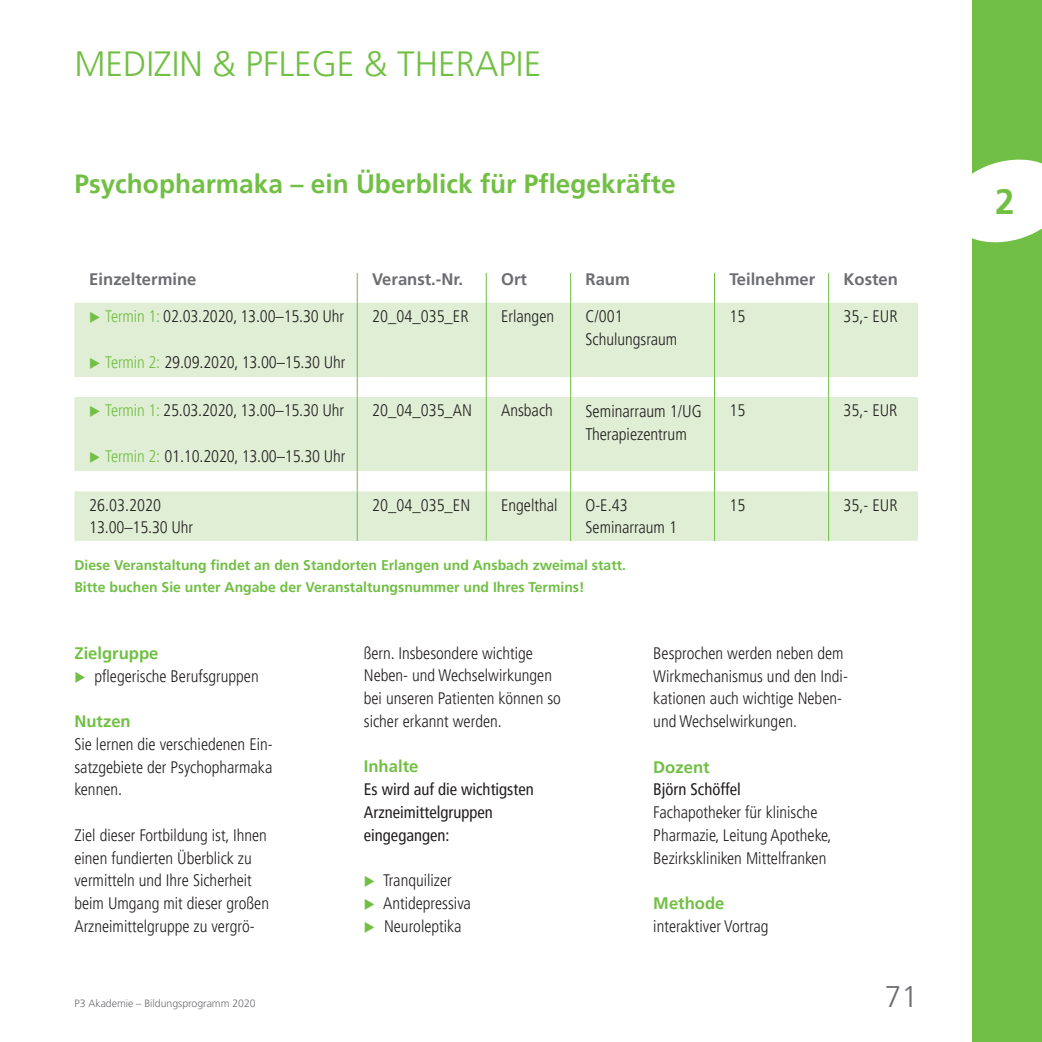
<style>
.page{position:relative;width:1042px;height:1042px;background:#fff}
.page>*{position:absolute;margin:0;border:0;box-sizing:border-box;transform-origin:0 0}
.t1{font:300 35px "Frutiger";color:#71bf44}
.t2{font:700 35px "Frutiger";color:#71bf44}
.t3{font:300 29.75px "Frutiger";color:#6c6d70}
.t4{font:700 26.25px "Frutiger";color:#71bf44}
.t5{font:300 condensed 16.8px/22.9px "Frutiger";color:#231f20}
.t6{font:300 condensed 16.62px/22.8px "Frutiger";color:#231f20}
.t7{font:condensed 16.62px/22.8px "Frutiger";color:#231f20}
.t8{font:700 16.62px "Frutiger";color:#6c6d70}
.t9{font:700 16.62px "Frutiger";color:#71bf44}
.t10{font:700 14px/21px "Frutiger";color:#71bf44}
.t11{font:300 10.5px "Frutiger";color:#6c6d70}
.s1{color:#71bf44}
</style>
<div class="page">
<div style="left:972px;top:0;width:70px;height:1042px;background:#71bf44"></div>
<svg style="left:972px;top:159px;width:70px;height:84px;background:#f1f8ec"></svg>
<div style="left:74px;top:303px;width:844px;height:238px;background:#dfeed4"></div>
<svg style="left:74px;top:377px;width:844px;height:114px;fill:#dfeed4"></svg>
<hr style="left:357px;top:273px;width:1px;height:30px;background:#71bf44">
<hr style="left:486px;top:273px;width:1px;height:30px;background:#71bf44">
<hr style="left:570px;top:273px;width:1px;height:30px;background:#71bf44">
<hr style="left:714px;top:273px;width:1px;height:30px;background:#71bf44">
<hr style="left:828px;top:273px;width:1px;height:30px;background:#71bf44">
<hr style="left:357px;top:303px;width:1px;height:74px;background:#71bf44">
<hr style="left:486px;top:303px;width:1px;height:74px;background:#71bf44">
<hr style="left:570px;top:303px;width:1px;height:74px;background:#71bf44">
<hr style="left:714px;top:303px;width:1px;height:74px;background:#71bf44">
<hr style="left:828px;top:303px;width:1px;height:74px;background:#71bf44">
<svg style="left:357px;top:377px;width:1px;height:20px"></svg>
<svg style="left:486px;top:377px;width:1px;height:20px"></svg>
<svg style="left:570px;top:377px;width:1px;height:20px"></svg>
<svg style="left:714px;top:377px;width:1px;height:20px"></svg>
<svg style="left:828px;top:377px;width:1px;height:20px"></svg>
<hr style="left:357px;top:397px;width:1px;height:74px;background:#71bf44">
<hr style="left:486px;top:397px;width:1px;height:74px;background:#71bf44">
<hr style="left:570px;top:397px;width:1px;height:74px;background:#71bf44">
<hr style="left:714px;top:397px;width:1px;height:74px;background:#71bf44">
<hr style="left:828px;top:397px;width:1px;height:74px;background:#71bf44">
<svg style="left:357px;top:471px;width:1px;height:20px"></svg>
<svg style="left:486px;top:471px;width:1px;height:20px"></svg>
<svg style="left:570px;top:471px;width:1px;height:20px"></svg>
<svg style="left:714px;top:471px;width:1px;height:20px"></svg>
<svg style="left:828px;top:471px;width:1px;height:20px"></svg>
<hr style="left:357px;top:491px;width:1px;height:50px;background:#71bf44">
<hr style="left:486px;top:491px;width:1px;height:50px;background:#71bf44">
<hr style="left:570px;top:491px;width:1px;height:50px;background:#71bf44">
<hr style="left:714px;top:491px;width:1px;height:50px;background:#71bf44">
<hr style="left:828px;top:491px;width:1px;height:50px;background:#71bf44">
<h1 class="t1" style="left:74px;top:44px;width:468px">MEDIZIN &amp; PFLEGE &amp; THERAPIE</h1>
<h3 class="t4" style="left:74px;top:169px;width:603px">Psychopharmaka – ein Überblick für Pflegekräfte</h3>
<p class="t8" style="left:89px;top:270px;width:109px">Einzeltermine</p>
<p class="t8" style="left:372px;top:270px;width:92px">Veranst.-Nr.</p>
<p class="t8" style="left:501px;top:270px;width:27px">Ort</p>
<p class="t8" style="left:585px;top:270px;width:46px">Raum</p>
<p class="t8" style="left:729px;top:270px;width:87px">Teilnehmer</p>
<p class="t8" style="left:843px;top:270px;width:56px">Kosten</p>
<p class="t6" style="left:89px;top:305px;width:256px"><span class="s1">◆ Termin 1:</span> 02.03.2020, 13.00–15.30 Uhr</p>
<p class="t6" style="left:89px;top:351px;width:257px"><span class="s1">◆ Termin 2:</span> 29.09.2020, 13.00–15.30 Uhr</p>
<p class="t6" style="left:372px;top:305px;width:98px">20_04_035_ER</p>
<p class="t6" style="left:501px;top:305px;width:54px">Erlangen</p>
<p class="t6" style="left:585px;top:305px;width:93px">C/001<br>Schulungsraum</p>
<p class="t6" style="left:729px;top:305px;width:17px">15</p>
<p class="t6" style="left:843px;top:305px;width:56px">35,- EUR</p>
<p class="t6" style="left:89px;top:399px;width:256px"><span class="s1">◆ Termin 1:</span> 25.03.2020, 13.00–15.30 Uhr</p>
<p class="t6" style="left:89px;top:445px;width:257px"><span class="s1">◆ Termin 2:</span> 01.10.2020, 13.00–15.30 Uhr</p>
<p class="t6" style="left:372px;top:399px;width:101px">20_04_035_AN</p>
<p class="t6" style="left:501px;top:399px;width:53px">Ansbach</p>
<p class="t5" style="left:585px;top:399px;width:118px">Seminarraum 1/UG<br>Therapiezentrum</p>
<p class="t6" style="left:729px;top:399px;width:17px">15</p>
<p class="t6" style="left:843px;top:399px;width:56px">35,- EUR</p>
<p class="t6" style="left:89px;top:494px;width:105px">26.03.2020<br>13.00–15.30 Uhr</p>
<p class="t6" style="left:372px;top:494px;width:100px">20_04_035_EN</p>
<p class="t6" style="left:501px;top:494px;width:58px">Engelthal</p>
<p class="t6" style="left:585px;top:494px;width:93px">O-E.43<br>Seminarraum 1</p>
<p class="t6" style="left:729px;top:494px;width:17px">15</p>
<p class="t6" style="left:843px;top:494px;width:56px">35,- EUR</p>
<p class="t10" style="left:74px;top:555px;width:553px">Diese Veranstaltung findet an den Standorten Erlangen und Ansbach zweimal statt.<br>Bitte buchen Sie unter Angabe der Veranstaltungsnummer und Ihres Termins!</p>
<p class="t9" style="left:74px;top:643px;width:86px">Zielgruppe</p>
<p class="t6" style="left:74px;top:664px;width:186px"><span class="s1">◆</span> pflegerische Berufsgruppen</p>
<p class="t9" style="left:74px;top:711px;width:58px">Nutzen</p>
<p class="t6" style="left:74px;top:733px;width:200px;text-align:justify">Sie lernen die verschiedenen Ein&shy;satzgebiete der Psychopharmaka kennen.</p>
<p class="t6" style="left:74px;top:824px;width:196px">Ziel dieser Fortbildung ist, Ihnen einen fundierten Überblick zu vermitteln und Ihre Sicherheit beim Umgang mit dieser großen<br>Arzneimittelgruppe zu vergrö-</p>
<p class="t11" style="left:74px;top:997px;width:183px">P3 Akademie – Bildungsprogramm 2020</p>
<p class="t6" style="left:364px;top:642px;width:199px">ßern. Insbesondere wichtige<br>Neben- und Wechselwirkungen bei unseren Patienten können so sicher erkannt werden.</p>
<p class="t9" style="left:364px;top:757px;width:56px">Inhalte</p>
<p class="t7" style="left:364px;top:778px;width:171px">Es wird auf die wichtigsten<br>Arzneimittelgruppen<br>einge gangen:</p>
<p class="t6" style="left:364px;top:869px;width:89px"><span class="s1">◆</span> Tranquilizer</p>
<p class="t6" style="left:364px;top:892px;width:109px"><span class="s1">◆</span> Antidepressiva</p>
<p class="t6" style="left:364px;top:915px;width:99px"><span class="s1">◆</span> Neuroleptika</p>
<p class="t6" style="left:653px;top:642px;width:196px">Besprochen werden neben dem<br>Wirkmechanismus und den Indi&shy;kationen auch wichtige Neben&shy;und Wechselwirkungen.</p>
<p class="t9" style="left:653px;top:757px;width:58px">Dozent</p>
<p class="t7" style="left:653px;top:778px;width:89px">Björn Schöffel</p>
<p class="t6" style="left:653px;top:801px;width:180px">Fachapotheker für klinische<br>Pharmazie, Leitung Apotheke,<br>Bezirkskliniken Mittelfranken</p>
<p class="t9" style="left:653px;top:893px;width:73px">Methode</p>
<p class="t6" style="left:653px;top:915px;width:117px">interaktiver Vortrag</p>
<h2 class="t3" style="left:885px;top:980px;width:35px">71</h2>
<h1 class="t2" style="left:995px;top:181px;width:21px">2</h1>
</div>
